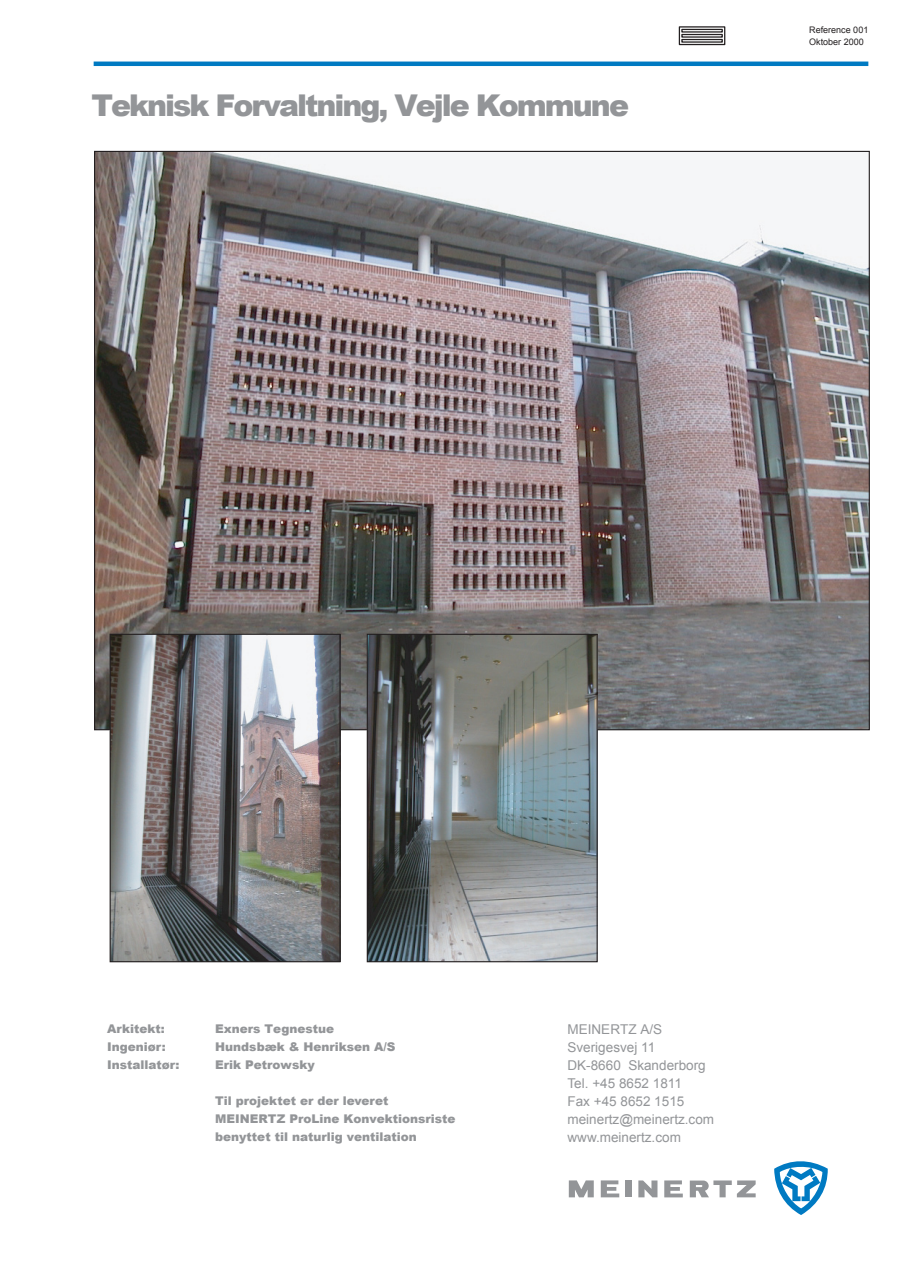
<style>
.page{position:relative;width:901px;height:1263px;background:#fff}
.page>*{position:absolute;margin:0;border:0;box-sizing:border-box;transform-origin:0 0}
.t1{font:900 30px "Arial";letter-spacing:-.065em;color:#939598}
.t2{font:13.5px/18px "Arial";color:#939598}
.t3{font:900 12px/18px "Arial";color:#939598}
.t4{font:9px/12px "Arial";color:#231f20}
</style>
<div class="page">
<hr style="left:94px;top:62px;width:773px;height:4px;background:#007ac2">
<svg style="left:568px;top:1180px;width:25px;height:17px"></svg>
<svg style="left:600px;top:1180px;width:19px;height:17px"></svg>
<div style="left:625px;top:1180px;width:6px;height:17px;background:#939598"></div>
<svg style="left:638px;top:1180px;width:19px;height:17px"></svg>
<svg style="left:664px;top:1180px;width:18px;height:17px"></svg>
<svg style="left:689px;top:1180px;width:66px;height:17px"></svg>
<svg style="left:774px;top:1161px;width:53px;height:54px"></svg>
<div style="left:678px;top:26px;width:47px;height:19px;border:1px solid #231f20"></div>
<div style="left:681px;top:29px;width:41px;height:4px;border:1px solid #231f20"></div>
<div style="left:681px;top:34px;width:41px;height:4px;border:1px solid #231f20"></div>
<div style="left:681px;top:39px;width:41px;height:4px;border:1px solid #231f20"></div>
<img style="left:368px;top:731px;width:227px;height:229px">
<img style="left:111px;top:731px;width:227px;height:229px">
<img style="left:94px;top:150px;width:775px;height:581px">
<h1 class="t1" style="left:91px;top:84px;width:539px">Teknisk Forvaltning, Vejle Kommune</h1>
<p class="t4" style="left:808px;top:24px;width:61px">Reference 001<br>Oktober 2000</p>
<p class="t3" style="left:107px;top:1020px;width:59px">Arkitekt:</p>
<p class="t3" style="left:215px;top:1020px;width:120px">Exners Tegnestue</p>
<p class="t3" style="left:107px;top:1038px;width:60px">Ingeniør:</p>
<p class="t3" style="left:215px;top:1038px;width:182px">Hundsbæk &amp; Henriksen A/S</p>
<p class="t3" style="left:107px;top:1056px;width:74px">Installatør:</p>
<p class="t3" style="left:215px;top:1056px;width:101px">Erik Petrowsky</p>
<p class="t3" style="left:215px;top:1092px;width:241px">Til projektet er der leveret<br>MEINERTZ ProLine Konvektionsriste</p>
<p class="t3" style="left:215px;top:1128px;width:203px">benyttet til naturlig ventilation</p>
<p class="t2" style="left:567px;top:1021px;width:148px">MEINERTZ A/S<br>Sverigesvej 11<br>DK-8660 Skanderborg<br>Tel. +45 8652 1811<br>Fax +45 8652 1515 meinertz@meinertz.com www.meinertz.com</p>
</div>
